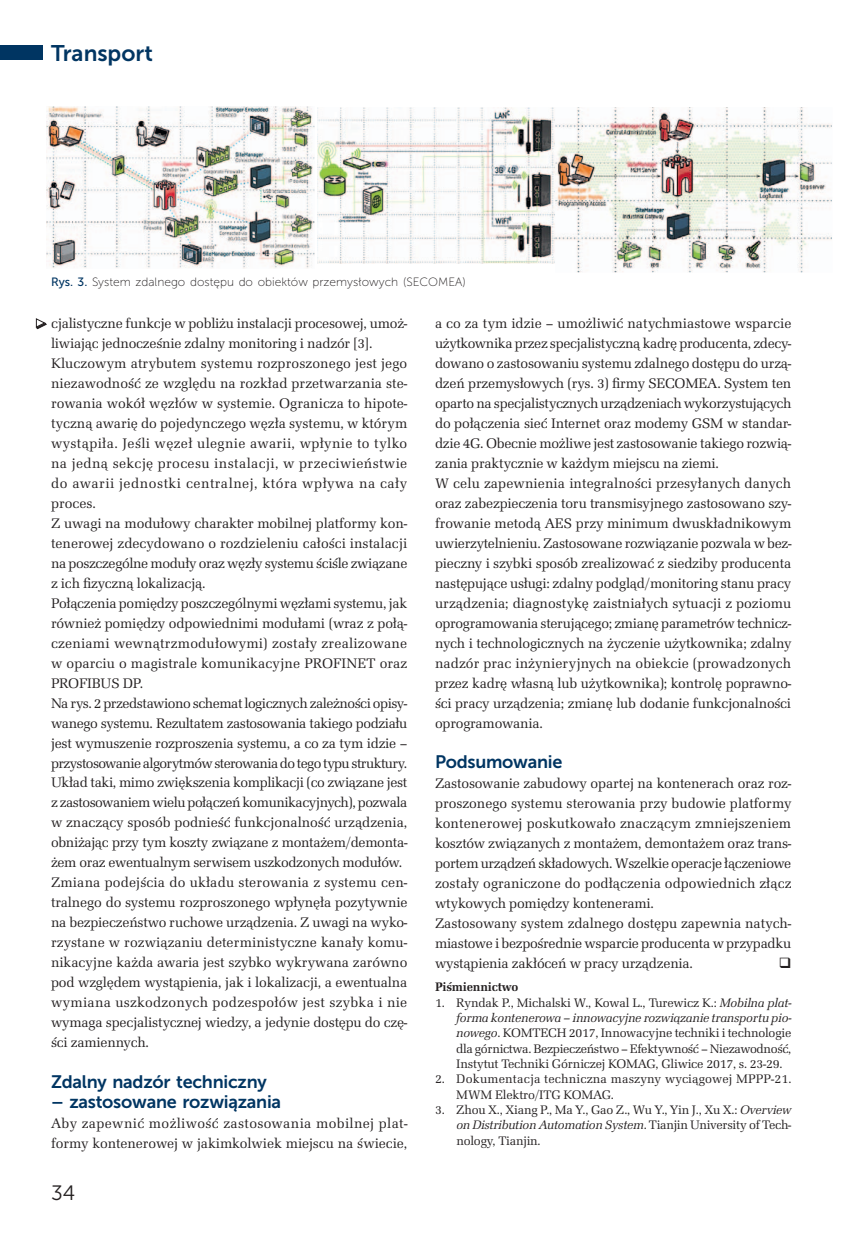
<style>
.page{position:relative;width:868px;height:1234px;background:#fff}
.page>*{position:absolute;margin:0;border:0;box-sizing:border-box;transform-origin:0 0}
.t1{font:22.5px "Museo Sans 700";color:#003562}
.t2{font:20.7px "Museo Sans 300";color:#231f20}
.t3{font:18px "Museo Sans 700";letter-spacing:-.015em;color:#003562}
.t4{font:14.25px/20px "URW Latino TCE";letter-spacing:-.015em;color:#231f20}
.t5{font:14.25px/20px "URW Latino TCE";letter-spacing:.01em;color:#231f20}
.t6{font:12.75px/15.3px "URW Latino TCE";letter-spacing:-.015em;color:#231f20;text-align:justify}
.t7{font:12.75px/15.3px "URW Latino TCE";letter-spacing:.01em;color:#231f20}
.t8{font:700 12.75px "URW Latino TCE";letter-spacing:-.015em;color:#231f20}
.t9{font:12px "Museo Sans 100";color:#231f20}
.s1{font-family:"Museo Sans 500";color:#003562}
.s2{font-style:italic}
</style>
<div class="page">
<div style="left:0;top:45px;width:43px;height:15px;background:#003562"></div>
<img style="left:47px;top:106px;width:267px;height:162px">
<img style="left:317px;top:107px;width:238px;height:157px">
<img style="left:555px;top:107px;width:277px;height:165px">
<svg style="left:35px;top:318px;width:11px;height:10px"></svg>
<svg style="left:37px;top:323px;width:9px;height:5px"></svg>
<div style="left:36px;top:323px;width:11px;height:6px;border:1px solid #231f20"></div>
<h1 class="t1" style="left:51px;top:45px;width:103px">Transport</h1>
<p class="t9" style="left:51px;top:278px;width:416px"><span class="s1">Rys. 3.</span> System zdalnego dostępu do obiektów przemysłowych (SECOMEA)</p>
<p class="t4" style="left:51px;top:313px;width:358px">cjalistyczne funkcje w pobliżu instalacji procesowej, umoż&shy;liwiając jednocześnie zdalny monitoring i nadzór [3].<br>Kluczowym atrybutem systemu rozproszonego jest jego niezawodność ze względu na rozkład przetwarzania ste&shy;rowania wokół węzłów w systemie. Ogranicza to hipote&shy;tyczną awarię do pojedynczego węzła systemu, w którym wystąpiła. Jeśli węzeł ulegnie awarii, wpłynie to tylko na jedną sekcję procesu instalacji, w przeciwieństwie do awarii jednostki centralnej, która wpływa na cały proces.<br>Z uwagi na modułowy charakter mobilnej platformy kon&shy;tenerowej zdecydowano o rozdzieleniu całości instalacji na poszczególne moduły oraz węzły systemu ściśle związane z ich fizyczną lokalizacją.<br>Połączenia pomiędzy poszczególnymi węzłami systemu, jak również pomiędzy odpowiednimi modułami (wraz z połą&shy;czeniami wewnątrzmodułowymi) zostały zrealizowane w oparciu o magistrale komunikacyjne PROFINET oraz PROFIBUS DP.<br>Na rys. 2 przedstawiono schemat logicznych zależności opisy&shy;wanego systemu. Rezultatem zastosowania takiego podziału jest wymuszenie rozproszenia systemu, a co za tym idzie – przystosowanie algorytmów sterowania do tego typu struktury.<br>Układ taki, mimo zwiększenia komplikacji (co związane jest z zastosowaniem wielu połączeń komunikacyjnych), pozwala w znaczący sposób podnieść funkcjonalność urządzenia, obniżając przy tym koszty związane z montażem/demonta&shy;żem oraz ewentualnym serwisem uszkodzonych modułów.<br>Zmiana podejścia do układu sterowania z systemu cen&shy;tralnego do systemu rozproszonego wpłynęła pozytywnie na bezpieczeństwo ruchowe urządzenia. Z uwagi na wyko&shy;rzystane w rozwiązaniu deterministyczne kanały komu&shy;nikacyjne każda awaria jest szybko wykrywana zarówno pod względem wystąpienia, jak i lokalizacji, a ewentualna wymiana uszkodzonych podzespołów jest szybka i nie wymaga specjalistycznej wiedzy, a jedynie dostępu do czę&shy;ści zamiennych.</p>
<p class="t3" style="left:51px;top:1074px;width:217px">Zdalny nadzór techniczny</p>
<p class="t3" style="left:51px;top:1094px;width:231px">– zastosowane rozwiązania</p>
<p class="t5" style="left:51px;top:1113px;width:358px">Aby zapewnić możliwość zastosowania mobilnej plat&shy;formy kontenerowej w jakimkolwiek miejscu na świecie,</p>
<h2 class="t2" style="left:51px;top:1184px;width:26px">34</h2>
<p class="t4" style="left:435px;top:313px;width:358px">a co za tym idzie – umożliwić natychmiastowe wsparcie użytkownika przez specjalistyczną kadrę producenta, zdecy&shy;dowano o zastosowaniu systemu zdalnego dostępu do urzą&shy;dzeń przemysłowych (rys. 3) firmy SECOMEA. System ten oparto na specjalistycznych urządzeniach wykorzystujących do połączenia sieć Internet oraz modemy GSM w standar&shy;dzie 4G. Obecnie możliwe jest zastosowanie takiego rozwią&shy;zania praktycznie w każdym miejscu na ziemi.<br>W celu zapewnienia integralności przesyłanych danych oraz zabezpieczenia toru transmisyjnego zastosowano szy&shy;frowanie metodą AES przy minimum dwuskładnikowym uwierzytelnieniu. Zastosowane rozwiązanie pozwala w bez&shy;pieczny i szybki sposób zrealizować z siedziby producenta następujące usługi: zdalny podgląd/monitoring stanu pracy urządzenia; diagnostykę zaistniałych sytuacji z poziomu oprogramowania sterującego; zmianę parametrów technicz&shy;nych i technologicznych na życzenie użytkownika; zdalny nadzór prac inżynieryjnych na obiekcie (prowadzonych przez kadrę własną lub użytkownika); kontrolę poprawno&shy;ści pracy urządzenia; zmianę lub dodanie funkcjonalności oprogramowania.</p>
<p class="t3" style="left:435px;top:754px;width:129px">Podsumowanie</p>
<p class="t4" style="left:435px;top:773px;width:358px">Zastosowanie zabudowy opartej na kontenerach oraz roz&shy;proszonego systemu sterowania przy budowie platformy kontenerowej poskutkowało znaczącym zmniejszeniem kosztów związanych z montażem, demontażem oraz trans&shy;portem urządzeń składowych. Wszelkie operacje łączeniowe zostały ograniczone do podłączenia odpowiednich złącz wtykowych pomiędzy kontenerami.<br>Zastosowany system zdalnego dostępu zapewnia natych&shy;miastowe i bezpośrednie wsparcie producenta w przypadku wystąpienia zakłóceń w pracy urządzenia.</p>
<p class="t8" style="left:435px;top:981px;width:85px">Piśmiennictwo</p>
<p class="t6" style="left:456px;top:995px;width:337px;text-indent:-21px">1. Ryndak P., Michalski W., Kowal L., Turewicz K.: <span class="s2">Mobilna plat&shy;forma kontenerowa – innowacyjne rozwiązanie transportu pio&shy;nowego</span>. KOMTECH 2017, Innowacyjne techniki i technologie dla górnictwa. Bezpieczeństwo – Efektywność – Niezawodność, Instytut Techniki Górniczej KOMAG, Gliwice 2017, s. 23-29.</p>
<p class="t7" style="left:456px;top:1071px;width:336px;text-indent:-21px">2. Dokumentacja techniczna maszyny wyciągowej MPPP-21.<br>MWM Elektro/ITG KOMAG.</p>
<p class="t6" style="left:456px;top:1102px;width:336px;text-indent:-21px">3. Zhou X., Xiang P., Ma Y., Gao Z., Wu Y., Yin J., Xu X.: <span class="s2">Overview on Distribution Automation System</span>. Tianjin University of Tech&shy;nology, Tianjin.</p>
</div>
